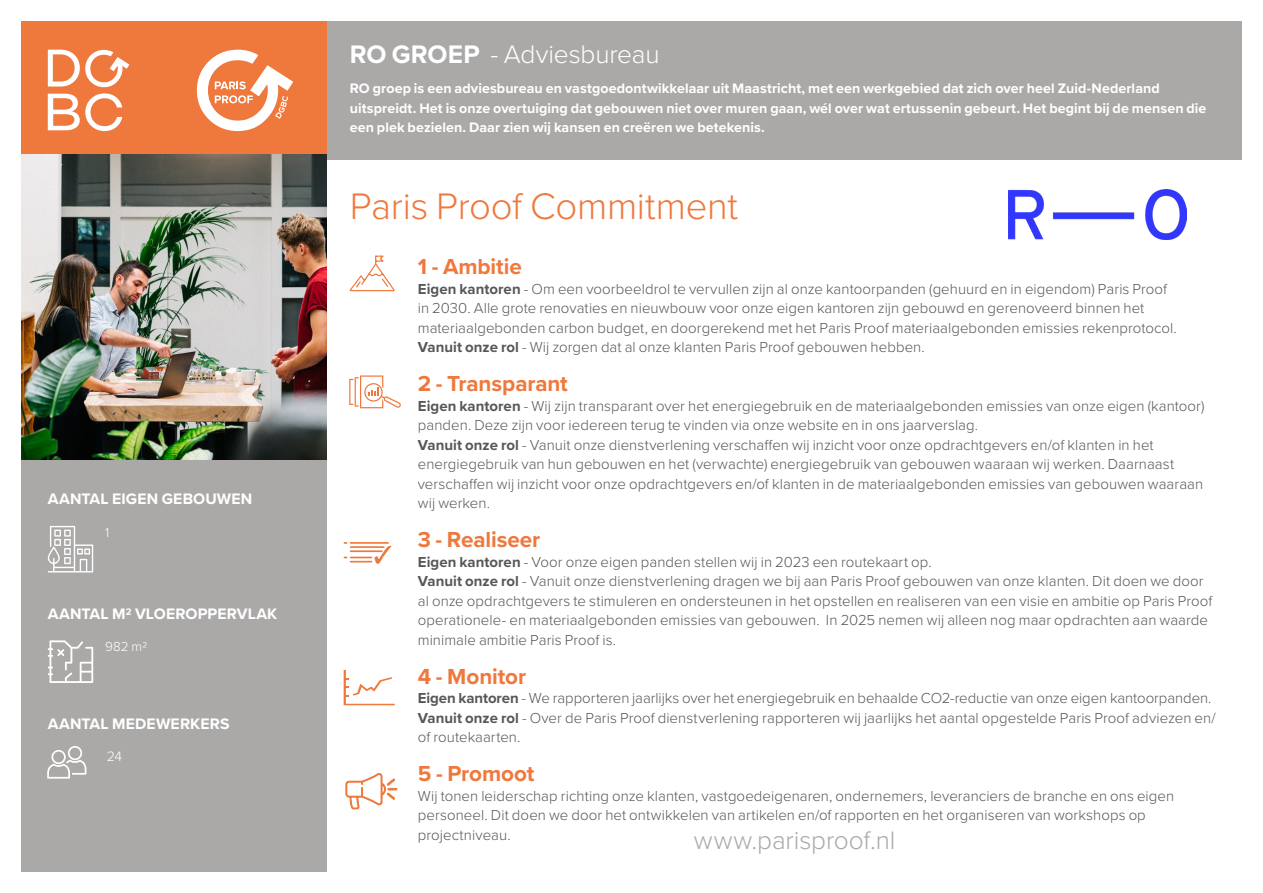
<style>
.page{position:relative;width:1263px;height:893px;background:#fff}
.page>*{position:absolute;margin:0;border:0;box-sizing:border-box;transform-origin:0 0}
.body{font:300 38.25px "Proxima Nova";letter-spacing:-.01em;color:#ef783c}
.body-2{font:300 26.25px "Proxima Nova";letter-spacing:-.01em;color:#fff}
.body-3{font:300 26.25px "Proxima Nova";letter-spacing:-.005em;color:#aba9a8}
.body-4{font:700 22.5px "Proxima Nova";letter-spacing:-.005em;color:#ef783c}
.body-5{font:700 15.75px "Proxima Nova";letter-spacing:.01em;color:#fff}
.body-6{font:300 15px/19.5px "Proxima Nova";letter-spacing:.005em;color:#565756}
.body-7{font:700 14.25px/19.5px "Proxima Nova";letter-spacing:.005em;color:#fff}
.body-8{font:300 14.1px "Proxima Nova";color:#fff}
.body-9{font:300 13.5px "Proxima Nova";color:#fff}
.s1{font-weight:700}
</style>
<div class="page">
<div style="left:21px;top:460px;width:305px;height:412px;background:#aba9a8"></div>
<div style="left:326px;top:21px;width:916px;height:138px;background:#aba9a8"></div>
<div style="left:21px;top:21px;width:305px;height:138px;background:#ef783c"></div>
<img style="left:21px;top:154px;width:305px;height:305px">
<svg style="left:48px;top:50px;width:81px;height:37px"></svg>
<svg style="left:48px;top:93px;width:74px;height:38px"></svg>
<svg style="left:197px;top:50px;width:96px;height:81px"></svg>
<svg style="left:345px;top:773px;width:52px;height:36px"></svg>
<svg style="left:344px;top:670px;width:51px;height:35px"></svg>
<svg style="left:349px;top:255px;width:46px;height:37px"></svg>
<svg style="left:349px;top:375px;width:52px;height:33px"></svg>
<svg style="left:344px;top:542px;width:47px;height:22px"></svg>
<svg style="left:48px;top:526px;width:45px;height:46px"></svg>
<svg style="left:48px;top:640px;width:45px;height:43px"></svg>
<svg style="left:47px;top:746px;width:39px;height:33px"></svg>
<img style="left:1008px;top:190px;width:178px;height:50px">
<p class="body-5" style="left:48px;top:487px;width:206px">AANTAL EIGEN GEBOUWEN</p>
<p class="body-9" style="left:105px;top:522px;width:6px">1</p>
<p class="body-5" style="left:48px;top:602px;width:231px">AANTAL M2 VLOEROPPERVLAK</p>
<p class="body-9" style="left:105px;top:636px;width:44px">982 m2</p>
<p class="body-5" style="left:48px;top:712px;width:183px">AANTAL MEDEWERKERS</p>
<p class="body-8" style="left:107px;top:746px;width:17px">24</p>
<p class="body-2" style="left:350px;top:35px;width:311px"><span class="s1">RO GROEP</span> - Adviesbureau</p>
<p class="body-7" style="left:350px;top:78px;width:858px">RO groep is een adviesbureau en vastgoedontwikkelaar uit Maastricht, met een werkgebied dat zich over heel Zuid-Nederland uitspreidt. Het is onze overtuiging dat gebouwen niet over muren gaan, wél over wat ertussenin gebeurt. Het begint bij de mensen die een plek bezielen. Daar zien wij kansen en creëren we betekenis.</p>
<p class="body" style="left:350px;top:178px;width:390px">Paris Proof Commitment</p>
<p class="body-4" style="left:418px;top:250px;width:105px">1 - Ambitie</p>
<p class="body-6" style="left:418px;top:278px;width:761px"><span class="s1">Eigen kantoren</span> - Om een voorbeeldrol te vervullen zijn al onze kantoorpanden (gehuurd en in eigendom) Paris Proof in 2030. Alle grote renovaties en nieuwbouw voor onze eigen kantoren zijn gebouwd en gerenoveerd binnen het materiaalgebonden carbon budget, en doorgerekend met het Paris Proof materiaalgebonden emissies rekenprotocol.<br><span class="s1">Vanuit onze rol</span> - Wij zorgen dat al onze klanten Paris Proof gebouwen hebben.</p>
<p class="body-4" style="left:418px;top:367px;width:152px">2 - Transparant</p>
<p class="body-6" style="left:418px;top:395px;width:788px"><span class="s1">Eigen kantoren</span> - Wij zijn transparant over het energiegebruik en de materiaalgebonden emissies van onze eigen (kantoor) panden. Deze zijn voor iedereen terug te vinden via onze website en in ons jaarverslag.</p>
<p class="body-6" style="left:418px;top:434px;width:787px"><span class="s1">Vanuit onze rol</span> - Vanuit onze dienstverlening verschaffen wij inzicht voor onze opdrachtgevers en/of klanten in het energiegebruik van hun gebouwen en het (verwachte) energiegebruik van gebouwen waaraan wij werken. Daarnaast verschaffen wij inzicht voor onze opdrachtgevers en/of klanten in de materiaalgebonden emissies van gebouwen waaraan wij werken.</p>
<p class="body-4" style="left:418px;top:523px;width:124px">3 - Realiseer</p>
<p class="body-6" style="left:418px;top:551px;width:515px"><span class="s1">Eigen kantoren</span> - Voor onze eigen panden stellen wij in 2023 een routekaart op.</p>
<p class="body-6" style="left:418px;top:570px;width:796px"><span class="s1">Vanuit onze rol</span> - Vanuit onze dienstverlening dragen we bij aan Paris Proof gebouwen van onze klanten. Dit doen we door al onze opdrachtgevers te stimuleren en ondersteunen in het opstellen en realiseren van een visie en ambitie op Paris Proof operationele- en materiaalgebonden emissies van gebouwen. In 2025 nemen wij alleen nog maar opdrachten aan waarde minimale ambitie Paris Proof is.</p>
<p class="body-4" style="left:418px;top:659px;width:110px">4 - Monitor</p>
<p class="body-6" style="left:418px;top:687px;width:795px"><span class="s1">Eigen kantoren</span> - We rapporteren jaarlijks over het energiegebruik en behaalde CO2-reductie van onze eigen kantoorpanden.</p>
<p class="body-6" style="left:418px;top:707px;width:799px"><span class="s1">Vanuit onze rol</span> - Over de Paris Proof dienstverlening rapporteren wij jaarlijks het aantal opgestelde Paris Proof adviezen en/ of routekaarten.</p>
<p class="body-4" style="left:418px;top:757px;width:118px">5 - Promoot</p>
<p class="body-6" style="left:418px;top:785px;width:758px">Wij tonen leiderschap richting onze klanten, vastgoedeigenaren, ondernemers, leveranciers de branche en ons eigen personeel. Dit doen we door het ontwikkelen van artikelen en/of rapporten en het organiseren van workshops op projectniveau.</p>
<p class="body-3" style="left:694px;top:820px;width:203px">www.parisproof.nl</p>
</div>
